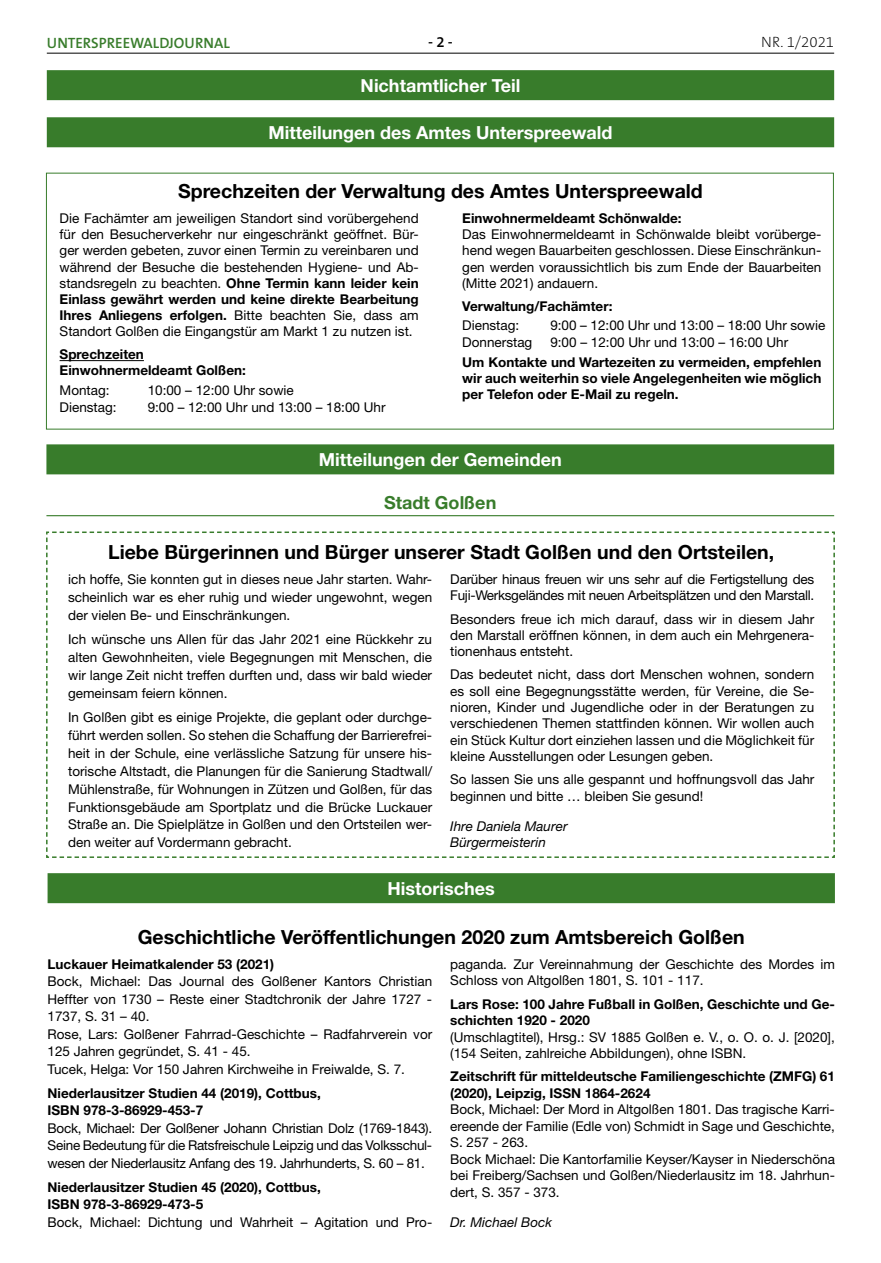
<style>
.page{position:relative;width:881px;height:1263px;background:#fff}
.page>*{position:absolute;margin:0;border:0;box-sizing:border-box;transform-origin:0 0}
.t1{font:700 19.5px "Helvetica Neue LT";color:#000}
.t2{font:700 18px "Helvetica Neue LT";color:#fff}
.t3{font:700 18px "Helvetica Neue LT";color:#387c2b}
.t4{font:600 15px "The Sans B6";color:#387c2b}
.t5{font:200 15px "The Sans B2";color:#000}
.t6{font:600 15px "The Sans B6";color:#000}
.t7{font:13.5px/17.9px "Helvetica Neue LT";color:#000;text-align:justify}
.t8{font:700 13.5px/16.2px "Helvetica Neue LT";color:#000}
.t9{font:13.5px/16.4px "Helvetica Neue LT";letter-spacing:-.02em;color:#000}
.t10{font:italic 13.5px/16.4px "Helvetica Neue LT";color:#000}
.s1{font-weight:700}
</style>
<div class="page">
<hr style="left:47px;top:53px;width:786px;height:1px;background:#000">
<div style="left:47px;top:70px;width:786px;height:30px;background:#387c2b"></div>
<div style="left:47px;top:117px;width:786px;height:30px;background:#387c2b"></div>
<hr style="left:60px;top:360px;width:84px;height:1px;background:#000">
<div style="left:46px;top:444px;width:787px;height:30px;background:#387c2b"></div>
<hr style="left:46px;top:515px;width:787px;height:1px;background:#387c2b">
<svg style="left:46px;top:531px;width:789px;height:327px"></svg>
<div style="left:48px;top:873px;width:786px;height:30px;background:#387c2b"></div>
<p class="t4" style="left:47px;top:35px;width:184px">UNTERSPREEWALDJOURNAL</p>
<p class="t6" style="left:428px;top:34px;width:26px">- 2 -</p>
<p class="t5" style="left:761px;top:34px;width:74px">NR. 1/2021</p>
<h2 class="t2" style="left:360px;top:74px;width:161px">Nichtamtlicher Teil</h2>
<h2 class="t2" style="left:268px;top:121px;width:345px">Mitteilungen des Amtes Unterspreewald</h2>
<h1 class="t1" style="left:178px;top:179px;width:526px">Sprechzeiten der Verwaltung des Amtes Unterspreewald</h1>
<p class="t7" style="left:60px;top:210px;width:360px;line-height:16.2px">Die Fachämter am jeweiligen Standort sind vorübergehend für den Besucherverkehr nur eingeschränkt geöffnet. Bür&shy;ger werden gebeten, zuvor einen Termin zu vereinbaren und während der Besuche die bestehenden Hygiene- und Ab&shy;standsregeln zu beachten. <span class="s1">Ohne Termin kann leider kein Einlass gewährt werden und keine direkte Bearbeitung Ihres Anliegens erfolgen.</span> Bitte beachten Sie, dass am Standort Golßen die Eingangstür am Markt 1 zu nutzen ist.</p>
<p class="t8" style="left:60px;top:346px;width:188px">Sprechzeiten<br>Einwohnermeldeamt Golßen:</p>
<p class="t7" style="left:60px;top:381px;width:52px">Montag:</p>
<p class="t7" style="left:148px;top:381px;width:148px">10:00 – 12:00 Uhr sowie</p>
<p class="t7" style="left:60px;top:398px;width:59px">Dienstag:</p>
<p class="t7" style="left:148px;top:398px;width:239px">9:00 – 12:00 Uhr und 13:00 – 18:00 Uhr</p>
<p class="t8" style="left:462px;top:210px;width:221px">Einwohnermeldeamt Schönwalde:</p>
<p class="t7" style="left:462px;top:226px;width:360px;line-height:16.2px">Das Einwohnermeldeamt in Schönwalde bleibt vorüberge&shy;hend wegen Bauarbeiten geschlossen. Diese Einschränkun&shy;gen werden voraussichtlich bis zum Ende der Bauarbeiten (Mitte 2021) andauern.</p>
<p class="t8" style="left:462px;top:297px;width:151px">Verwaltung/Fachämter:</p>
<p class="t7" style="left:462px;top:316px;width:59px">Dienstag:</p>
<p class="t7" style="left:550px;top:316px;width:276px">9:00 – 12:00 Uhr und 13:00 – 18:00 Uhr sowie</p>
<p class="t7" style="left:462px;top:333px;width:72px">Donnerstag</p>
<p class="t7" style="left:550px;top:333px;width:239px">9:00 – 12:00 Uhr und 13:00 – 16:00 Uhr</p>
<p class="t8" style="left:462px;top:354px;width:360px;text-align:justify">Um Kontakte und Wartezeiten zu vermeiden, empfehlen wir auch weiterhin so viele Angelegenheiten wie möglich per Telefon oder E-Mail zu regeln.</p>
<h2 class="t2" style="left:318px;top:448px;width:244px">Mitteilungen der Gemeinden</h2>
<h2 class="t3" style="left:384px;top:491px;width:113px">Stadt Golßen</h2>
<h1 class="t1" style="left:108px;top:540px;width:667px">Liebe Bürgerinnen und Bürger unserer Stadt Golßen und den Ortsteilen,</h1>
<p class="t7" style="left:68px;top:570px;width:365px">ich hoffe, Sie konnten gut in dieses neue Jahr starten. Wahr&shy;scheinlich war es eher ruhig und wieder ungewohnt, wegen der vielen Be- und Einschränkungen.</p>
<p class="t7" style="left:68px;top:630px;width:365px">Ich wünsche uns Allen für das Jahr 2021 eine Rückkehr zu alten Gewohnheiten, viele Begegnungen mit Menschen, die wir lange Zeit nicht treffen durften und, dass wir bald wieder gemeinsam feiern können.</p>
<p class="t7" style="left:68px;top:708px;width:365px">In Golßen gibt es einige Projekte, die geplant oder durchge&shy;führt werden sollen. So stehen die Schaffung der Barrierefrei&shy;heit in der Schule, eine verlässliche Satzung für unsere his&shy;torische Altstadt, die Planungen für die Sanierung Stadtwall/ Mühlenstraße, für Wohnungen in Zützen und Golßen, für das Funktionsgebäude am Sportplatz und die Brücke Luckauer Straße an. Die Spielplätze in Golßen und den Ortsteilen wer&shy;den weiter auf Vordermann gebracht.</p>
<p class="t9" style="left:450px;top:571px;width:365px">Darüber hinaus freuen wir uns sehr auf die Fertigstellung des<br>Fuji-Werksgeländes mit neuen Arbeitsplätzen und den Marstall.</p>
<p class="t7" style="left:450px;top:610px;width:365px;line-height:16.4px">Besonders freue ich mich darauf, dass wir in diesem Jahr den Marstall eröffnen können, in dem auch ein Mehrgenera&shy;tionenhaus entsteht.</p>
<p class="t7" style="left:450px;top:666px;width:365px;line-height:16.4px">Das bedeutet nicht, dass dort Menschen wohnen, sondern es soll eine Begegnungsstätte werden, für Vereine, die Se&shy;nioren, Kinder und Jugendliche oder in der Beratungen zu verschiedenen Themen stattfinden können. Wir wollen auch ein Stück Kultur dort einziehen lassen und die Möglichkeit für kleine Ausstellungen oder Lesungen geben.</p>
<p class="t7" style="left:450px;top:771px;width:365px;line-height:16.4px">So lassen Sie uns alle gespannt und hoffnungsvoll das Jahr beginnen und bitte … bleiben Sie gesund!</p>
<p class="t10" style="left:450px;top:817px;width:119px">Ihre Daniela Maurer<br>Bürgermeisterin</p>
<h2 class="t2" style="left:387px;top:877px;width:109px">Historisches</h2>
<h1 class="t1" style="left:138px;top:925px;width:608px">Geschichtliche Veröffentlichungen 2020 zum Amtsbereich Golßen</h1>
<p class="t8" style="left:48px;top:956px;width:228px">Luckauer Heimatkalender 53 (2021)</p>
<p class="t7" style="left:48px;top:973px;width:386px;line-height:17.4px;text-align:left">Bock, Michael: Das Journal des Golßener Kantors Christian Heffter von 1730 – Reste einer Stadtchronik der Jahre 1727 - 1737, S. 31 – 40.<br>Rose, Lars: Golßener Fahrrad-Geschichte – Radfahrverein vor 125 Jahren gegründet, S. 41 - 45.<br>Tucek, Helga: Vor 150 Jahren Kirchweihe in Freiwalde, S. 7.</p>
<p class="t8" style="left:48px;top:1084px;width:275px;line-height:17.4px">Niederlausitzer Studien 44 (2019), Cottbus,<br>ISBN 978-3-86929-453-7</p>
<p class="t7" style="left:48px;top:1119px;width:386px;line-height:17.4px">Bock, Michael: Der Golßener Johann Christian Dolz (1769-1843).<br>Seine Bedeutung für die Ratsfreischule Leipzig und das Volksschul&shy;wesen der Niederlausitz Anfang des 19. Jahrhunderts, S. 60 – 81.</p>
<p class="t8" style="left:48px;top:1178px;width:275px;line-height:17.4px">Niederlausitzer Studien 45 (2020), Cottbus,<br>ISBN 978-3-86929-473-5</p>
<p class="t7" style="left:48px;top:1213px;width:386px">Bock, Michael: Dichtung und Wahrheit – Agitation und Pro-</p>
<p class="t7" style="left:450px;top:956px;width:386px;line-height:16.5px">paganda. Zur Vereinnahmung der Geschichte des Mordes im<br>Schloss von Altgolßen 1801, S. 101 - 117.</p>
<p class="t8" style="left:450px;top:995px;width:386px">Lars Rose: 100 Jahre Fußball in Golßen, Geschichte und Ge&shy;schichten 1920 - 2020</p>
<p class="t7" style="left:450px;top:1028px;width:386px;line-height:16.5px">(Umschlagtitel), Hrsg.: SV 1885 Golßen e. V., o. O. o. J. [2020], (154 Seiten, zahlreiche Abbildungen), ohne ISBN.</p>
<p class="t8" style="left:450px;top:1068px;width:386px">Zeitschrift für mitteldeutsche Familiengeschichte (ZMFG) 61 (2020), Leipzig, ISSN 1864-2624</p>
<p class="t7" style="left:450px;top:1101px;width:386px;line-height:16.5px;text-align:left">Bock, Michael: Der Mord in Altgolßen 1801. Das tragische Karri&shy;ereende der Familie (Edle von) Schmidt in Sage und Geschichte, S. 257 - 263.<br>Bock Michael: Die Kantorfamilie Keyser/Kayser in Niederschöna bei Freiberg/Sachsen und Golßen/Niederlausitz im 18. Jahrhun&shy;dert, S. 357 - 373.</p>
<p class="t10" style="left:450px;top:1213px;width:103px">Dr. Michael Bock</p>
</div>
